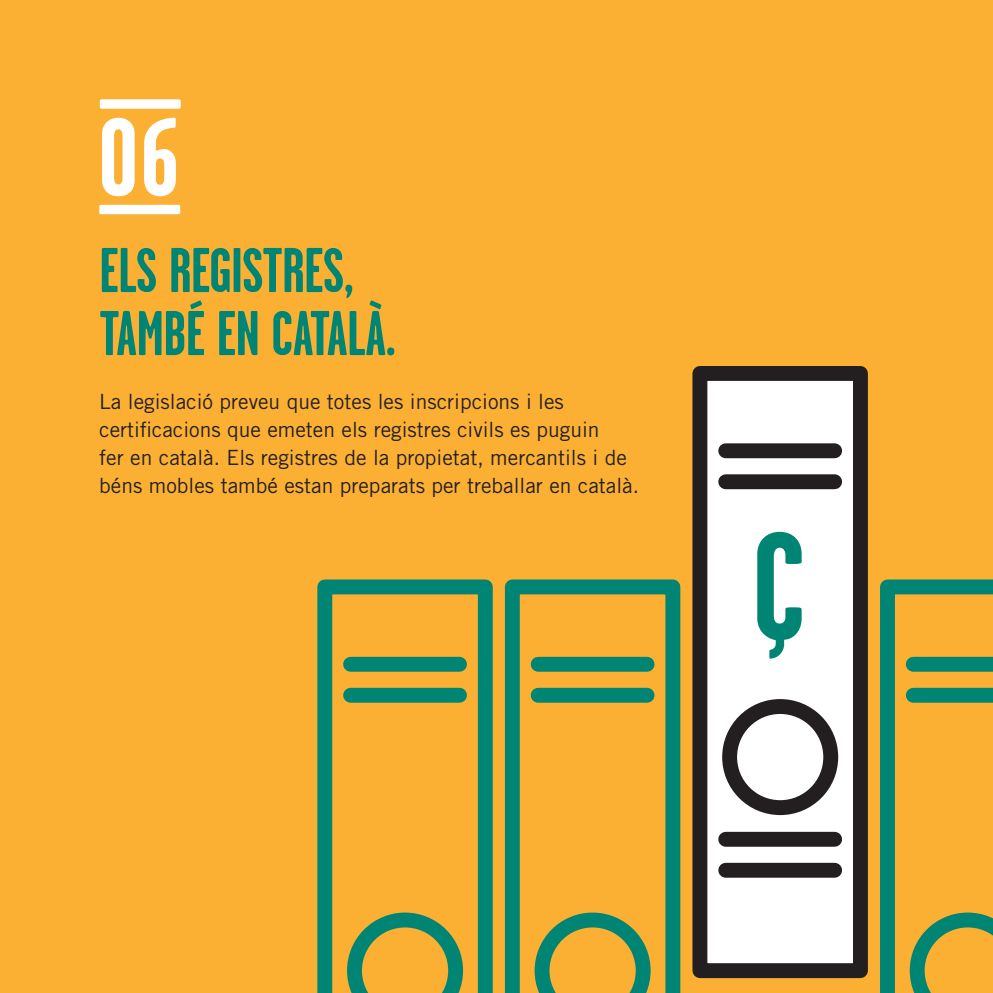
<style>
.page{position:relative;width:993px;height:993px;background:#fff}
.page>*{position:absolute;margin:0;border:0;box-sizing:border-box;transform-origin:0 0}
.titular{font:700 154.35px "Garage Gothic";color:#008575}
.titular-2{font:700 112.17px "Garage Gothic";color:#fff}
.titular-3{font:700 63px "Garage Gothic";letter-spacing:-.01em;color:#008575}
.text_petit{font:21px/28px "Trade Gothic";color:#231f20}
</style>
<div class="page">
<div style="left:0;top:0;width:992px;height:992px;background:#fbb034"></div>
<div style="left:100px;top:99px;width:81px;height:10px;background:#fff;border-radius:2px"></div>
<div style="left:99px;top:205px;width:81px;height:9px;background:#fff;border-radius:2px"></div>
<svg style="left:317px;top:579px;width:176px;height:413px"></svg>
<div style="left:350px;top:656px;width:109px;height:15px;background:#008575"></div>
<div style="left:350px;top:687px;width:109px;height:15px;background:#008575"></div>
<svg style="left:504px;top:579px;width:177px;height:413px"></svg>
<div style="left:538px;top:656px;width:109px;height:15px;background:#008575"></div>
<div style="left:538px;top:687px;width:109px;height:15px;background:#008575"></div>
<svg style="left:880px;top:579px;width:112px;height:413px"></svg>
<div style="left:912px;top:656px;width:80px;height:15px;background:#008575"></div>
<div style="left:912px;top:687px;width:80px;height:15px;background:#008575"></div>
<svg style="left:692px;top:366px;width:176px;height:613px;background:#c2c0c0"></svg>
<div style="left:725px;top:443px;width:109px;height:15px;background:#231f20"></div>
<div style="left:725px;top:474px;width:109px;height:15px;background:#231f20"></div>
<div style="left:725px;top:831px;width:109px;height:15px;background:#231f20"></div>
<div style="left:725px;top:862px;width:109px;height:15px;background:#231f20"></div>
<p class="titular-2" style="left:98px;top:98px;width:83px">06</p>
<p class="titular-3" style="left:99px;top:237px;width:256px">ELS REGISTRES,</p>
<p class="titular-3" style="left:99px;top:300px;width:298px">TAMBÉ EN CATALÀ.</p>
<p class="text_petit" style="left:99px;top:386px;width:501px">La legislació preveu que totes les inscripcions i les certificacions que emeten els registres civils es puguin</p>
<p class="text_petit" style="left:99px;top:442px;width:541px">fer en català. Els registres de la propietat, mercantils i de béns mobles també estan preparats per treballar en català.</p>
<p class="titular" style="left:752px;top:504px;width:54px">Ç</p>
</div>
